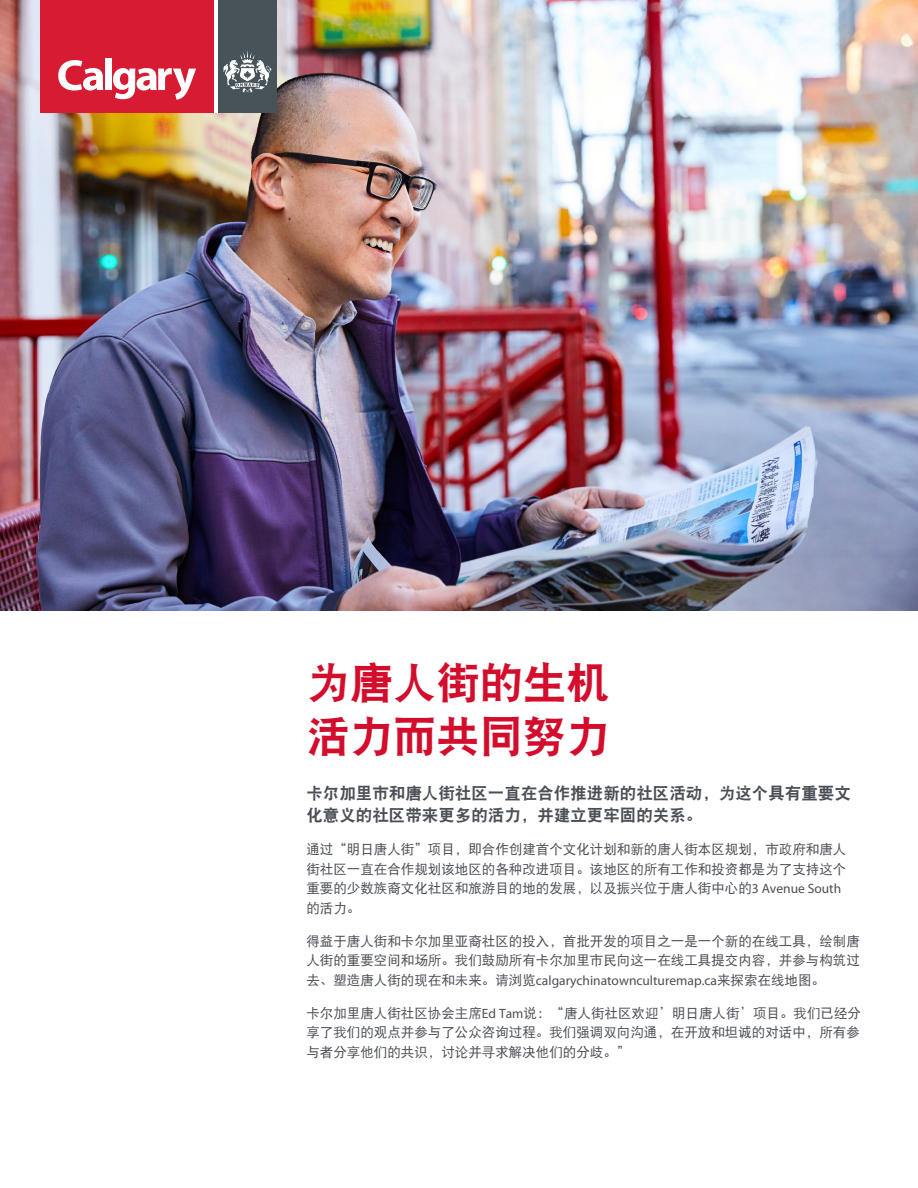
<style>
.page{position:relative;width:918px;height:1188px;background:#fff}
.page>*{position:absolute;margin:0;border:0;box-sizing:border-box;transform-origin:0 0}
.t1{font:43.35px/53.6px "DFP Hei W9";color:#d30d2b}
.body{font:16.5px/22.5px "DFP Hei W9";color:#4a4f55}
.body-2{font:13.5px/19.5px "DFP Hei W5";color:#4a4f55;text-align:justify}
.s1{font-family:"Myriad Pro"}
</style>
<div class="page">
<img style="left:0;top:0;width:918px;height:610px">
<div style="left:40px;top:0;width:174px;height:113px;background:#d61b33"></div>
<div style="left:218px;top:0;width:59px;height:113px;background:#475359"></div>
<svg style="left:58px;top:60px;width:45px;height:31px"></svg>
<div style="left:105px;top:59px;width:7px;height:31px;background:#fff"></div>
<svg style="left:113px;top:68px;width:83px;height:32px"></svg>
<hr style="left:214px;top:0;width:4px;height:113px;background:#fff">
<svg style="left:223px;top:50px;width:48px;height:43px"></svg>
<p class="t1" style="left:306px;top:655px;width:305px">为唐人街的生机活力而共同努力</p>
<p class="body" style="left:306px;top:781px;width:546px">卡尔加里市和唐人街社区一直在合作推进新的社区活动，为这个具有重要文化意义的社区带来更多的活力，并建立更牢固的关系。</p>
<p class="body-2" style="left:306px;top:839px;width:541px;text-align:left">通过“明日唐人街”项目，即合作创建首个文化计划和新的唐人街本区规划，市政府和唐人街社区一直在合作规划该地区的各种改进项目。该地区的所有工作和投资都是为了支持这个重要的少数族裔文化社区和旅游目的地的发展，以及振兴位于唐人街中心的<span class="s1">3 Avenue South</span>的活力。</p>
<p class="body-2" style="left:306px;top:931px;width:555px">得益于唐人街和卡尔加里亚裔社区的投入，首批开发的项目之一是一个新的在线工具，绘制唐人街的重要空间和场所。我们鼓励所有卡尔加里市民向这一在线工具提交内容，并参与构筑过去、塑造唐人街的现在和未来。请浏览<span class="s1">calgarychinatownculturemap.ca</span>来探索在线地图。</p>
<p class="body-2" style="left:306px;top:1003px;width:556px">卡尔加里唐人街社区协会主席<span class="s1">Ed Tam</span>说：“唐人街社区欢迎’明日唐人街’项目。我们已经分享了我们的观点并参与了公众咨询过程。我们强调双向沟通，在开放和坦诚的对话中，所有参与者分享他们的共识，讨论并寻求解决他们的分歧。”</p>
</div>
